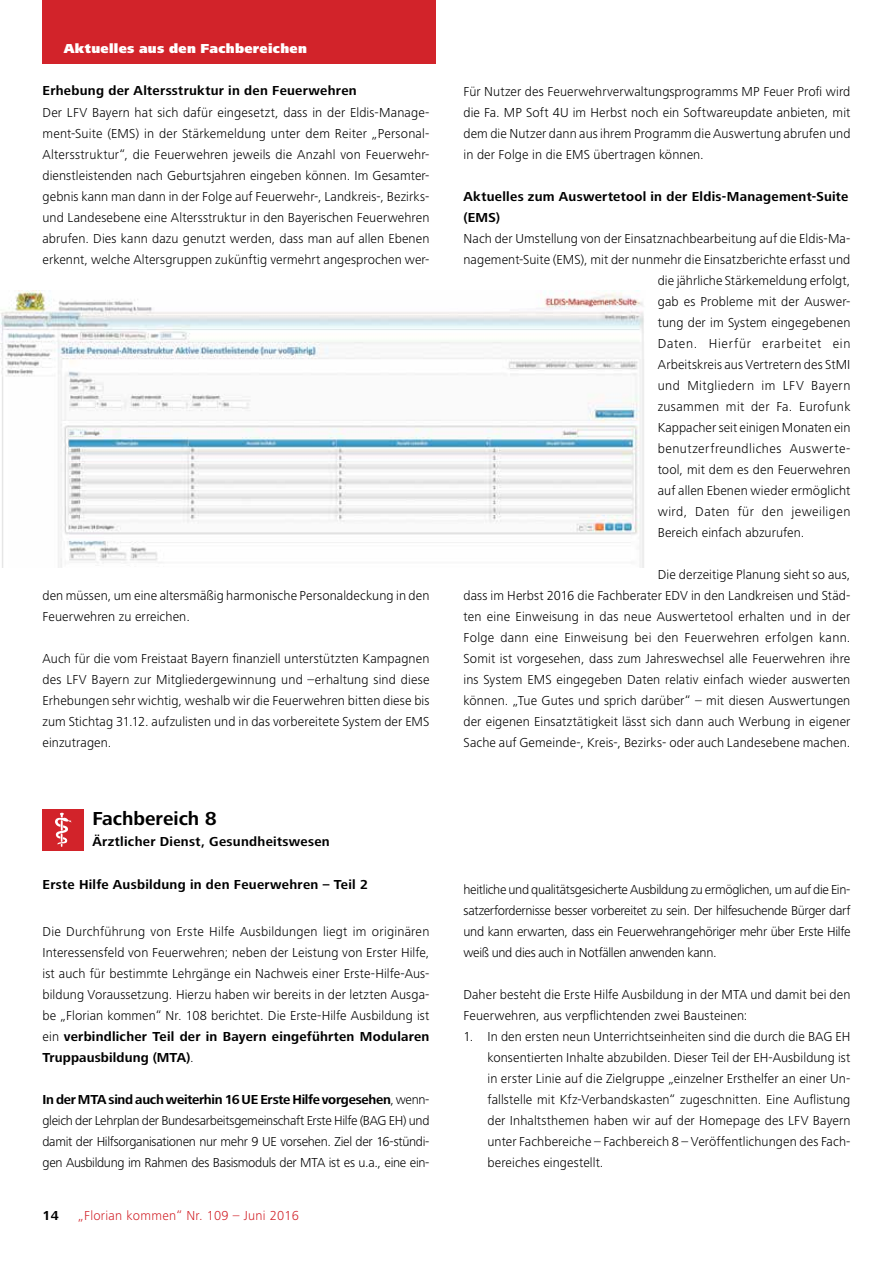
<style>
.page{position:relative;width:893px;height:1263px;background:#fff}
.page>*{position:absolute;margin:0;border:0;box-sizing:border-box;transform-origin:0 0}
.t1{font:700 19.5px "Frutiger Next LT";color:#000}
.t2{font:300 13.5px/21px "Frutiger Next LT";letter-spacing:.005em;color:#000;text-align:justify}
.t3{font:700 13.5px/21px "Frutiger Next LT";letter-spacing:.02em;color:#000}
.t4{font:300 13.5px "Frutiger Next LT";letter-spacing:.03em;color:#000}
.t5{font:300 13.5px "Frutiger Next LT";letter-spacing:.02em;color:#d2232a}
.t6{font:300 13.5px "Frutiger Next LT";letter-spacing:.035em;color:#000}
.t7{font:900 13.5px "Frutiger Next LT";letter-spacing:.02em;color:#fff}
.t8{font:300 13.5px "Frutiger Next LT";letter-spacing:.055em;color:#000}
.t9{font:300 13.5px "Frutiger Next LT";letter-spacing:.025em;color:#000}
.s1{font-weight:700}
</style>
<div class="page">
<div style="left:43px;top:0;width:393px;height:64px;background:#d2232a"></div>
<img style="left:0;top:290px;width:644px;height:277px">
<div style="left:43px;top:809px;width:41px;height:41px;background:#d2232a"></div>
<svg style="left:55px;top:813px;width:16px;height:34px"></svg>
<p class="t7" style="left:64px;top:41px;width:245px">Aktuelles aus den Fachbereichen</p>
<p class="t3" style="left:43px;top:80px;width:316px">Erhebung der Altersstruktur in den Feuerwehren</p>
<p class="t2" style="left:43px;top:102px;width:388px">Der LFV Bayern hat sich dafür eingesetzt, dass in der Eldis-Manage&shy;ment-Suite (EMS) in der Stärkemeldung unter dem Reiter „Personal-Altersstruktur“, die Feuerwehren jeweils die Anzahl von Feuerwehr&shy;dienstleistenden nach Geburtsjahren eingeben können. Im Gesamter&shy;gebnis kann man dann in der Folge auf Feuerwehr-, Landkreis-, Bezirks&shy;und Landesebene eine Altersstruktur in den Bayerischen Feuerwehren abrufen. Dies kann dazu genutzt werden, dass man auf allen Ebenen erkennt, welche Altersgruppen zukünftig vermehrt angesprochen wer-</p>
<p class="t2" style="left:43px;top:585px;width:388px">den müssen, um eine altersmäßig harmonische Personaldeckung in den<br>Feuerwehren zu erreichen.</p>
<p class="t2" style="left:43px;top:648px;width:388px">Auch für die vom Freistaat Bayern finanziell unterstützten Kampagnen des LFV Bayern zur Mitgliedergewinnung und –erhaltung sind diese Erhebungen sehr wichtig, weshalb wir die Feuerwehren bitten diese bis zum Stichtag 31.12. aufzulisten und in das vorbereitete System der EMS einzutragen.</p>
<h1 class="t1" style="left:92px;top:807px;width:126px">Fachbereich 8</h1>
<p class="t3" style="left:92px;top:831px;width:239px">Ärztlicher Dienst, Gesundheitswesen</p>
<p class="t3" style="left:43px;top:873px;width:327px">Erste Hilfe Ausbildung in den Feuerwehren – Teil 2</p>
<p class="t2" style="left:43px;top:921px;width:388px">Die Durchführung von Erste Hilfe Ausbildungen liegt im originären Interessensfeld von Feuerwehren; neben der Leistung von Erster Hilfe, ist auch für bestimmte Lehrgänge ein Nachweis einer Erste-Hilfe-Aus&shy;bildung Voraussetzung. Hierzu haben wir bereits in der letzten Ausga&shy;be „Florian kommen“ Nr. 108 berichtet. Die Erste-Hilfe Ausbildung ist ein <span class="s1">verbindlicher Teil der in Bayern eingeführten Modularen Truppausbildung (MTA)</span>.</p>
<p class="t2" style="left:43px;top:1089px;width:388px"><span class="s1">In der MTA sind auch weiterhin 16 UE Erste Hilfe vorgesehen</span>, wenn&shy;gleich der Lehrplan der Bundesarbeitsgemeinschaft Erste Hilfe (BAG EH) und damit der Hilfsorganisationen nur mehr 9 UE vorsehen. Ziel der 16-stündi&shy;gen Ausbildung im Rahmen des Basismoduls der MTA ist es u.a., eine ein-</p>
<p class="t3" style="left:43px;top:1205px;width:18px">14</p>
<p class="t5" style="left:78px;top:1208px;width:222px">„Florian kommen“ Nr. 109 – Juni 2016</p>
<p class="t2" style="left:463px;top:81px;width:388px">Für Nutzer des Feuerwehrverwaltungsprogramms MP Feuer Profi wird die Fa. MP Soft 4U im Herbst noch ein Softwareupdate anbieten, mit dem die Nutzer dann aus ihrem Programm die Auswertung abrufen und in der Folge in die EMS übertragen können.</p>
<p class="t3" style="left:463px;top:186px;width:386px">Aktuelles zum Auswertetool in der Eldis-Management-Suite (EMS)</p>
<p class="t2" style="left:463px;top:228px;width:388px">Nach der Umstellung von der Einsatznachbearbeitung auf die Eldis-Ma-</p>
<p class="t2" style="left:463px;top:249px;width:388px">nagement-Suite (EMS), mit der nunmehr die Einsatzberichte erfasst und</p>
<p class="t2" style="left:658px;top:270px;width:194px">die jährliche Stärkemeldung erfolgt,</p>
<p class="t2" style="left:658px;top:291px;width:194px">gab es Probleme mit der Auswer-</p>
<p class="t2" style="left:658px;top:312px;width:194px">tung der im System eingegebenen</p>
<p class="t8" style="left:658px;top:336px;width:194px">Daten. Hierfür erarbeitet ein</p>
<p class="t2" style="left:658px;top:354px;width:194px">Arbeitskreis aus Vertretern des StMI</p>
<p class="t4" style="left:658px;top:378px;width:194px">und Mitgliedern im LFV Bayern</p>
<p class="t9" style="left:658px;top:399px;width:194px">zusammen mit der Fa. Eurofunk</p>
<p class="t2" style="left:658px;top:417px;width:194px">Kappacher seit einigen Monaten ein</p>
<p class="t6" style="left:658px;top:441px;width:194px">benutzerfreundliches Auswerte-</p>
<p class="t2" style="left:658px;top:459px;width:194px">tool, mit dem es den Feuerwehren</p>
<p class="t2" style="left:658px;top:480px;width:194px">auf allen Ebenen wieder ermöglicht</p>
<p class="t4" style="left:658px;top:504px;width:194px">wird, Daten für den jeweiligen</p>
<p class="t2" style="left:658px;top:522px;width:148px">Bereich einfach abzurufen.</p>
<p class="t2" style="left:463px;top:564px;width:388px;text-indent:194px">Die derzeitige Planung sieht so aus, dass im Herbst 2016 die Fachberater EDV in den Landkreisen und Städ&shy;ten eine Einweisung in das neue Auswertetool erhalten und in der Folge dann eine Einweisung bei den Feuerwehren erfolgen kann.<br>Somit ist vorgesehen, dass zum Jahreswechsel alle Feuerwehren ihre ins System EMS eingegeben Daten relativ einfach wieder auswerten können. „Tue Gutes und sprich darüber“ – mit diesen Auswertungen der eigenen Einsatztätigkeit lässt sich dann auch Werbung in eigener Sache auf Gemeinde-, Kreis-, Bezirks- oder auch Landesebene machen.</p>
<p class="t2" style="left:463px;top:879px;width:388px">heitliche und qualitätsgesicherte Ausbildung zu ermöglichen, um auf die Ein&shy;satzerfordernisse besser vorbereitet zu sein. Der hilfesuchende Bürger darf und kann erwarten, dass ein Feuerwehrangehöriger mehr über Erste Hilfe weiß und dies auch in Notfällen anwenden kann.</p>
<p class="t2" style="left:463px;top:984px;width:388px">Daher besteht die Erste Hilfe Ausbildung in der MTA und damit bei den<br>Feuerwehren, aus verpflichtenden zwei Bausteinen:</p>
<p class="t2" style="left:487px;top:1026px;width:364px;text-indent:-24px">1. In den ersten neun Unterrichtseinheiten sind die durch die BAG EH konsentierten Inhalte abzubilden. Dieser Teil der EH-Ausbildung ist in erster Linie auf die Zielgruppe „einzelner Ersthelfer an einer Un&shy;fallstelle mit Kfz-Verbandskasten“ zugeschnitten. Eine Auflistung der Inhaltsthemen haben wir auf der Homepage des LFV Bayern unter Fachbereiche – Fachbereich 8 – Veröffentlichungen des Fach&shy;bereiches eingestellt.</p>
</div>
